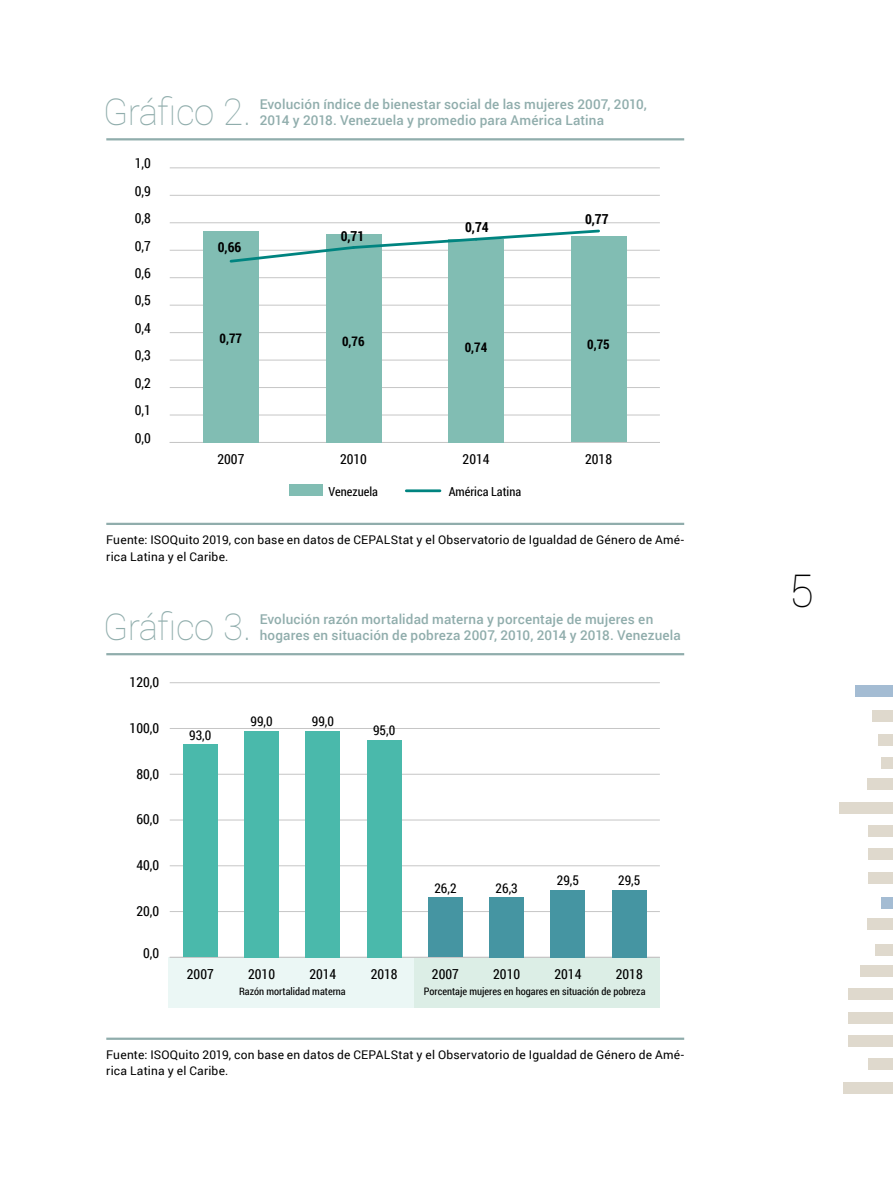
<style>
.page{position:relative;width:893px;height:1188px;background:#fff}
.page>*{position:absolute;margin:0;border:0;box-sizing:border-box;transform-origin:0 0}
.t1{font:100 45px "Roboto";color:#000}
.t2{font:100 36.75px "Roboto";letter-spacing:-.025em;color:#90adac}
.t3{font:13.8px "Roboto Condensed";color:#000}
.t4{font:700 13.8px "Roboto Condensed";color:#000}
.t5{font:500 13.5px/16.5px "Roboto";letter-spacing:.01em;color:#90adac}
.t6{font:13.35px "Roboto Condensed";color:#000}
.t7{font:700 13.2px "Roboto Condensed";color:#000}
.t8{font:12.45px "Roboto Condensed";color:#000}
.t9{font:12px/16.5px "Roboto";letter-spacing:.015em;color:#000}
.t10{font:10.35px "Roboto Condensed";color:#000}
</style>
<div class="page">
<div style="left:843px;top:1082px;width:50px;height:11px;background:#dfd9cd"></div>
<div style="left:868px;top:1059px;width:25px;height:11px;background:#dfd9cd"></div>
<div style="left:848px;top:1035px;width:45px;height:12px;background:#dfd9cd"></div>
<div style="left:848px;top:1012px;width:45px;height:11px;background:#dfd9cd"></div>
<div style="left:848px;top:989px;width:45px;height:11px;background:#dfd9cd"></div>
<div style="left:860px;top:965px;width:33px;height:12px;background:#dfd9cd"></div>
<div style="left:875px;top:944px;width:18px;height:11px;background:#dfd9cd"></div>
<div style="left:868px;top:919px;width:25px;height:11px;background:#dfd9cd"></div>
<div style="left:881px;top:898px;width:12px;height:11px;background:#a4bcd3"></div>
<div style="left:869px;top:872px;width:24px;height:11px;background:#dfd9cd"></div>
<div style="left:869px;top:849px;width:24px;height:11px;background:#dfd9cd"></div>
<div style="left:868px;top:825px;width:25px;height:12px;background:#dfd9cd"></div>
<div style="left:839px;top:802px;width:54px;height:11px;background:#dfd9cd"></div>
<div style="left:868px;top:779px;width:25px;height:11px;background:#dfd9cd"></div>
<div style="left:882px;top:758px;width:11px;height:11px;background:#dfd9cd"></div>
<div style="left:878px;top:734px;width:15px;height:11px;background:#dfd9cd"></div>
<div style="left:872px;top:711px;width:21px;height:11px;background:#dfd9cd"></div>
<div style="left:855px;top:685px;width:38px;height:12px;background:#a4bcd3"></div>
<hr style="left:106px;top:138px;width:578px;height:2px;background:#90adac">
<hr style="left:106px;top:523px;width:578px;height:2px;background:#90adac">
<hr style="left:170px;top:442px;width:490px;height:1px;background:#c6c6c6">
<hr style="left:170px;top:415px;width:490px;height:1px;background:#c6c6c6">
<hr style="left:170px;top:387px;width:490px;height:1px;background:#c6c6c6">
<hr style="left:170px;top:360px;width:490px;height:1px;background:#c6c6c6">
<hr style="left:170px;top:332px;width:490px;height:1px;background:#c6c6c6">
<hr style="left:170px;top:305px;width:490px;height:1px;background:#c6c6c6">
<hr style="left:170px;top:277px;width:490px;height:1px;background:#c6c6c6">
<hr style="left:170px;top:250px;width:490px;height:1px;background:#c6c6c6">
<hr style="left:170px;top:222px;width:490px;height:1px;background:#c6c6c6">
<hr style="left:170px;top:195px;width:490px;height:1px;background:#c6c6c6">
<hr style="left:170px;top:168px;width:490px;height:1px;background:#c6c6c6">
<div style="left:289px;top:484px;width:34px;height:12px;background:#81bdb3"></div>
<div style="left:203px;top:231px;width:56px;height:211px;background:#81bdb3"></div>
<div style="left:326px;top:234px;width:55px;height:208px;background:#81bdb3"></div>
<div style="left:448px;top:239px;width:56px;height:203px;background:#81bdb3"></div>
<div style="left:571px;top:237px;width:55px;height:205px;background:#81bdb3"></div>
<hr style="left:406px;top:489px;width:34px;height:3px;background:#008480">
<svg style="left:229px;top:229px;width:373px;height:35px"></svg>
<hr style="left:106px;top:653px;width:578px;height:2px;background:#90adac">
<hr style="left:106px;top:1038px;width:578px;height:2px;background:#90adac">
<div style="left:168px;top:957px;width:246px;height:51px;background:#ebf7f5"></div>
<div style="left:414px;top:957px;width:246px;height:51px;background:#dceee6"></div>
<hr style="left:170px;top:957px;width:490px;height:1px;background:#c6c6c6">
<hr style="left:170px;top:911px;width:490px;height:1px;background:#c6c6c6">
<hr style="left:170px;top:865px;width:490px;height:1px;background:#c6c6c6">
<hr style="left:170px;top:820px;width:490px;height:1px;background:#c6c6c6">
<hr style="left:170px;top:774px;width:490px;height:1px;background:#c6c6c6">
<hr style="left:170px;top:728px;width:490px;height:1px;background:#c6c6c6">
<hr style="left:170px;top:682px;width:490px;height:1px;background:#c6c6c6">
<div style="left:183px;top:745px;width:35px;height:212px;background:#4ab9ab"></div>
<div style="left:244px;top:731px;width:35px;height:226px;background:#4ab9ab"></div>
<div style="left:306px;top:731px;width:34px;height:226px;background:#4ab9ab"></div>
<div style="left:367px;top:740px;width:34px;height:217px;background:#4ab9ab"></div>
<div style="left:428px;top:897px;width:35px;height:60px;background:#4595a2"></div>
<div style="left:490px;top:897px;width:34px;height:60px;background:#4595a2"></div>
<div style="left:551px;top:890px;width:34px;height:67px;background:#4595a2"></div>
<div style="left:612px;top:890px;width:34px;height:67px;background:#4595a2"></div>
<h2 class="t2" style="left:103px;top:87px;width:149px">Gráfico 2.</h2>
<p class="t5" style="left:260px;top:95px;width:389px">Evolución índice de bienestar social de las mujeres 2007, 2010,<br>2014 y 2018. Venezuela y promedio para América Latina</p>
<p class="t3" style="left:135px;top:154px;width:18px">1,0</p>
<p class="t3" style="left:135px;top:181px;width:18px">0,9</p>
<p class="t3" style="left:135px;top:209px;width:18px">0,8</p>
<p class="t3" style="left:135px;top:236px;width:18px">0,7</p>
<p class="t3" style="left:135px;top:264px;width:18px">0,6</p>
<p class="t3" style="left:135px;top:291px;width:18px">0,5</p>
<p class="t3" style="left:135px;top:318px;width:18px">0,4</p>
<p class="t3" style="left:135px;top:346px;width:18px">0,3</p>
<p class="t3" style="left:135px;top:373px;width:18px">0,2</p>
<p class="t3" style="left:135px;top:401px;width:18px">0,1</p>
<p class="t3" style="left:135px;top:428px;width:18px">0,0</p>
<p class="t4" style="left:218px;top:237px;width:25px">0,66</p>
<p class="t4" style="left:341px;top:226px;width:25px">0,71</p>
<p class="t4" style="left:465px;top:218px;width:25px">0,74</p>
<p class="t4" style="left:585px;top:209px;width:25px">0,77</p>
<p class="t7" style="left:220px;top:329px;width:24px">0,77</p>
<p class="t7" style="left:342px;top:332px;width:24px">0,76</p>
<p class="t7" style="left:465px;top:338px;width:24px">0,74</p>
<p class="t7" style="left:587px;top:335px;width:24px">0,75</p>
<p class="t3" style="left:217px;top:450px;width:28px">2007</p>
<p class="t3" style="left:340px;top:450px;width:28px">2010</p>
<p class="t3" style="left:463px;top:450px;width:28px">2014</p>
<p class="t3" style="left:585px;top:450px;width:28px">2018</p>
<p class="t8" style="left:329px;top:483px;width:51px">Venezuela</p>
<p class="t8" style="left:449px;top:483px;width:74px">América Latina</p>
<p class="t9" style="left:106px;top:531px;width:579px">Fuente: ISOQuito 2019, con base en datos de CEPALStat y el Observatorio de Igualdad de Género de Amé&shy;rica Latina y el Caribe.</p>
<h2 class="t2" style="left:103px;top:602px;width:149px">Gráfico 3.</h2>
<p class="t5" style="left:260px;top:610px;width:423px">Evolución razón mortalidad materna y porcentaje de mujeres en hogares en situación de pobreza 2007, 2010, 2014 y 2018. Venezuela</p>
<p class="t3" style="left:130px;top:673px;width:31px">120,0</p>
<p class="t3" style="left:130px;top:718px;width:31px">100,0</p>
<p class="t3" style="left:136px;top:764px;width:24px">80,0</p>
<p class="t3" style="left:136px;top:810px;width:24px">60,0</p>
<p class="t3" style="left:136px;top:856px;width:24px">40,0</p>
<p class="t3" style="left:136px;top:902px;width:24px">20,0</p>
<p class="t3" style="left:143px;top:943px;width:18px">0,0</p>
<p class="t6" style="left:189px;top:726px;width:24px">93,0</p>
<p class="t6" style="left:251px;top:712px;width:24px">99,0</p>
<p class="t6" style="left:312px;top:712px;width:24px">99,0</p>
<p class="t6" style="left:373px;top:721px;width:24px">95,0</p>
<p class="t6" style="left:434px;top:879px;width:24px">26,2</p>
<p class="t6" style="left:496px;top:879px;width:24px">26,3</p>
<p class="t6" style="left:557px;top:871px;width:24px">29,5</p>
<p class="t6" style="left:618px;top:871px;width:24px">29,5</p>
<p class="t3" style="left:187px;top:964px;width:28px">2007</p>
<p class="t3" style="left:248px;top:964px;width:28px">2010</p>
<p class="t3" style="left:309px;top:964px;width:28px">2014</p>
<p class="t3" style="left:371px;top:964px;width:28px">2018</p>
<p class="t3" style="left:432px;top:964px;width:28px">2007</p>
<p class="t3" style="left:493px;top:964px;width:28px">2010</p>
<p class="t3" style="left:554px;top:964px;width:28px">2014</p>
<p class="t3" style="left:616px;top:964px;width:28px">2018</p>
<p class="t10" style="left:239px;top:984px;width:108px">Razón mortalidad materna</p>
<p class="t10" style="left:424px;top:984px;width:223px">Porcentaje mujeres en hogares en situación de pobreza</p>
<p class="t9" style="left:106px;top:1046px;width:579px">Fuente: ISOQuito 2019, con base en datos de CEPALStat y el Observatorio de Igualdad de Género de Amé&shy;rica Latina y el Caribe.</p>
<h1 class="t1" style="left:789px;top:560px;width:26px">5</h1>
</div>
